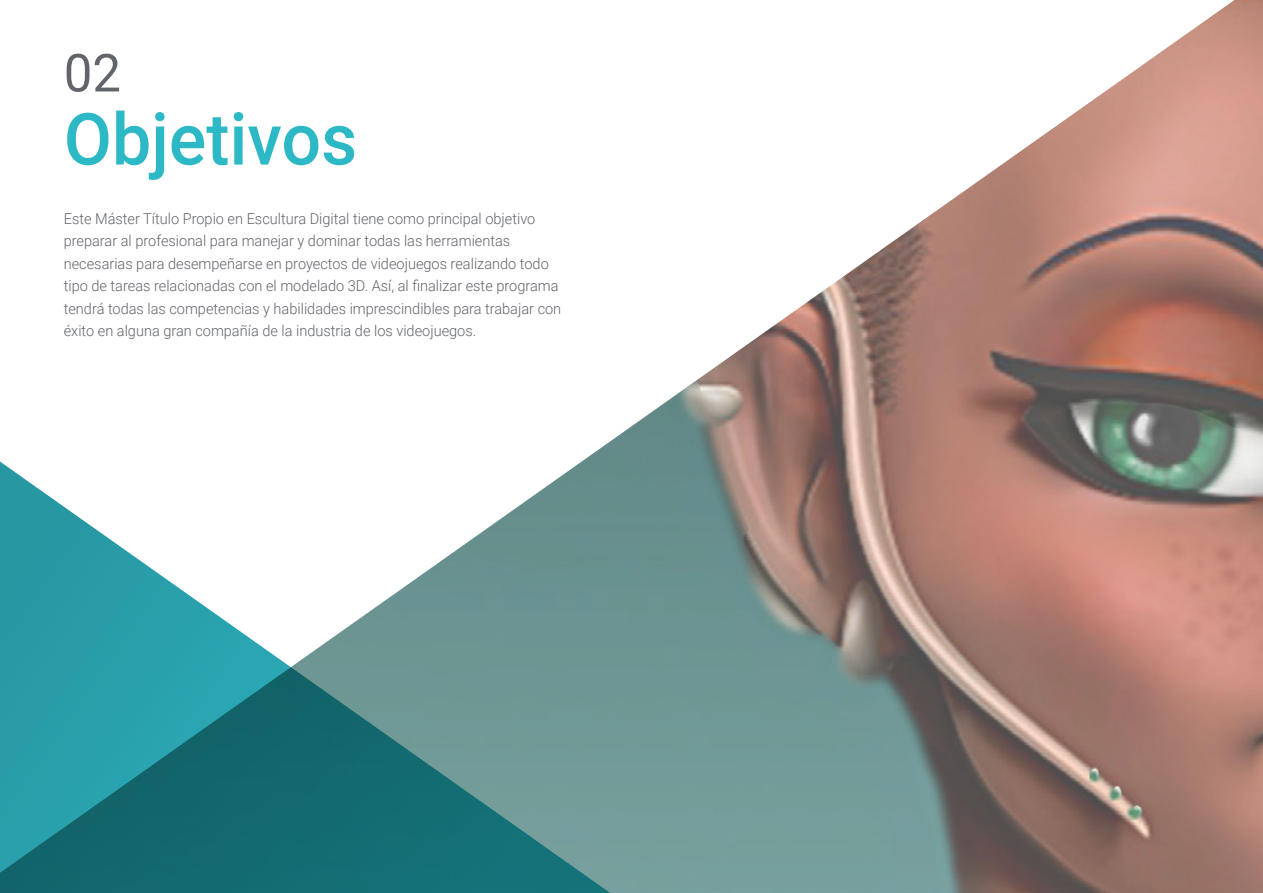
<style>
.page{position:relative;width:1263px;height:893px;background:#fff}
.page>*{position:absolute;margin:0;border:0;box-sizing:border-box;transform-origin:0 0}
.t1{font:500 72px "Roboto";color:#2db8c5}
.t2{font:52.5px "Roboto";color:#61646a}
.t3{font:300 15px/22.5px "Roboto";color:#61646a}
</style>
<div class="page">
<img style="left:604px;top:0;width:659px;height:893px">
<svg style="left:0;top:446px;width:640px;height:447px"></svg>
<h2 class="t2" style="left:64px;top:36px;width:59px">02</h2>
<h1 class="t1" style="left:64px;top:89px;width:295px">Objetivos</h1>
<p class="t3" style="left:64px;top:207px;width:499px">Este Máster Título Propio en Escultura Digital tiene como principal objetivo preparar al profesional para manejar y dominar todas las herramientas necesarias para desempeñarse en proyectos de videojuegos realizando todo tipo de tareas relacionadas con el modelado 3D. Así, al finalizar este programa tendrá todas las competencias y habilidades imprescindibles para trabajar con éxito en alguna gran compañía de la industria de los videojuegos.</p>
</div>
